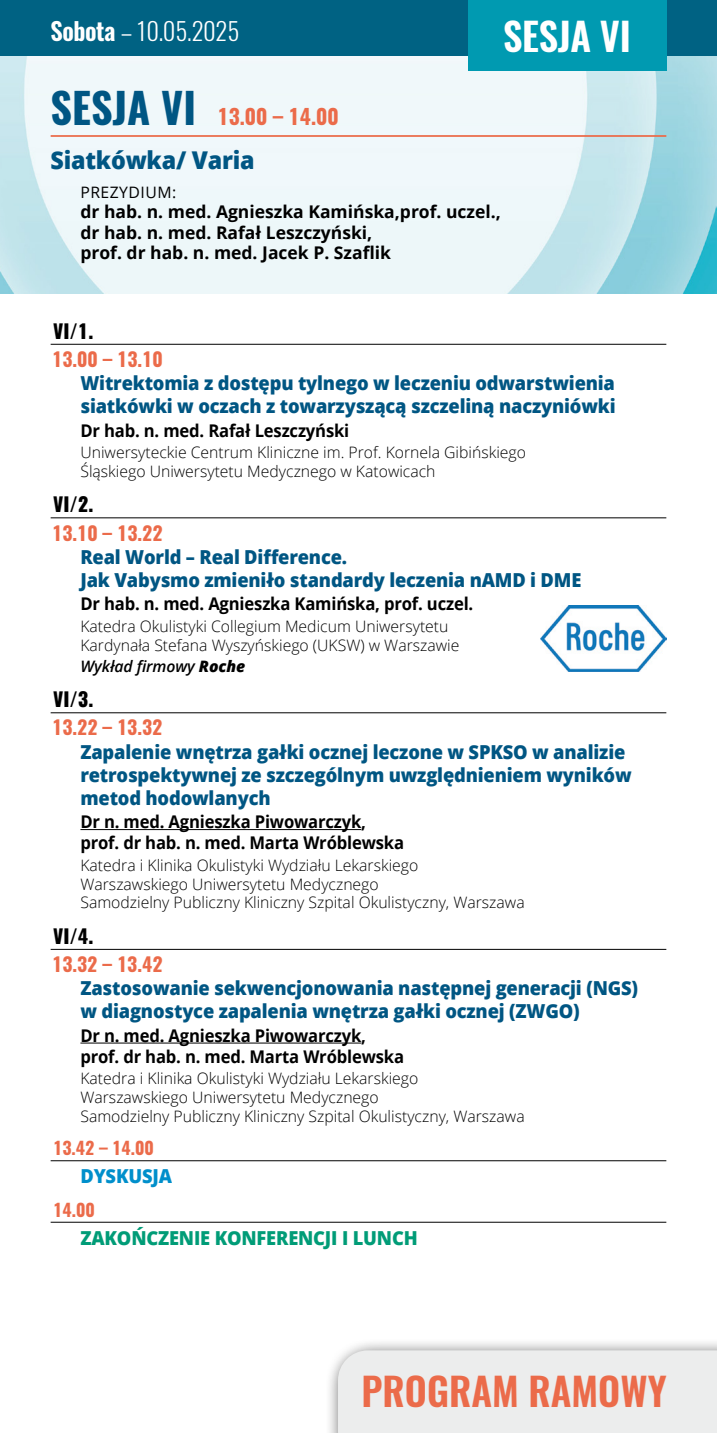
<style>
.page{position:relative;width:717px;height:1433px;background:#fff}
.page>*{position:absolute;margin:0;border:0;box-sizing:border-box;transform-origin:0 0}
.t1{font:600 38.5px "Oswald";color:#eb6b4a}
.t2{font:600 38.5px "Oswald";letter-spacing:-.01em;color:#fff}
.t3{font:300 24.5px "Oswald";color:#fff}
.t4{font:800 24.5px "Open Sans";letter-spacing:-.01em;color:#005683;scale:.95 1}
.t5{font:700 21px "Oswald";color:#eb6b4a}
.t6{font:800 19.25px/23.1px "Open Sans";letter-spacing:-.01em;color:#005683;scale:.95 1}
.t7{font:700 19.25px "Oswald";color:#eb6b4a}
.t8{font:800 19.25px "Open Sans";letter-spacing:-.01em;color:#009c77;scale:.95 1}
.t9{font:800 19.25px "Oswald";color:#000}
.t10{font:800 19.25px "Open Sans";letter-spacing:-.01em;color:#008fcb;scale:.95 1}
.t11{font:700 17.5px/21px "Open Sans";letter-spacing:-.01em;color:#000;scale:.95 1}
.t12{font:700 17.5px/20.1px "Open Sans";letter-spacing:-.01em;color:#000}
.t13{font:700 17.5px "Oswald";color:#eb6b4a}
.t14{font:300 15.75px/18.9px "Open Sans";color:#000}
.t15{font:italic 600 15.75px "Open Sans";letter-spacing:-.005em;color:#000}
.t16{font:15.75px "Open Sans";letter-spacing:.03em;color:#000}
.s1{font-weight:600}
.s2{font-size:42px;color:#005683}
.s3{font-weight:800}
</style>
<div class="page">
<img style="left:0;top:56px;width:716px;height:237px">
<div style="left:325px;top:1337px;width:391px;height:96px;background:#000;opacity:.75"></div>
<div style="left:338px;top:1350px;width:378px;height:83px;background:#eceded"></div>
<div style="left:0;top:0;width:716px;height:56px;background:#006283"></div>
<div style="left:467px;top:0;width:199px;height:71px;background:#009ab1"></div>
<hr style="left:51px;top:135px;width:615px;height:2px;background:#eb6b4a">
<hr style="left:51px;top:344px;width:615px;height:1px;background:#000">
<hr style="left:51px;top:517px;width:615px;height:1px;background:#000">
<hr style="left:51px;top:712px;width:615px;height:1px;background:#000">
<hr style="left:80px;top:829px;width:281px;height:1px;background:#000">
<hr style="left:51px;top:949px;width:615px;height:1px;background:#000">
<hr style="left:80px;top:1042px;width:281px;height:1px;background:#000">
<hr style="left:51px;top:1160px;width:615px;height:1px;background:#000">
<hr style="left:51px;top:1221px;width:615px;height:1px;background:#000">
<img style="left:540px;top:606px;width:126px;height:65px">
<h2 class="t3" style="left:51px;top:15px;width:190px"><span class="s1">Sobota</span> – 10.05.2025</h2>
<h1 class="t2" style="left:503px;top:9px;width:129px">SESJA VI</h1>
<h3 class="t5" style="left:51px;top:102px;width:289px"><span class="s2">SESJA VI</span> 13.00 – 14.00</h3>
<h2 class="t4" style="left:51px;top:142px;width:216px">Siatkówka/ Varia</h2>
<p class="t16" style="left:80px;top:182px;width:97px">PREZYDIUM:</p>
<p class="t12" style="left:80px;top:202px;width:422px">dr hab. n. med. Agnieszka Kamińska,prof. uczel., dr hab. n. med. Rafał Leszczyński,<br>prof. dr hab. n. med. Jacek P. Szaflik</p>
<p class="t9" style="left:53px;top:317px;width:42px">VI/1.</p>
<p class="t7" style="left:52px;top:346px;width:112px">13.00 – 13.10</p>
<p class="t6" style="left:80px;top:370px;width:564px">Witrektomia z dostępu tylnego w leczeniu odwarstwienia siatkówki w oczach z towarzyszącą szczeliną naczyniówki</p>
<p class="t11" style="left:80px;top:419px;width:284px">Dr hab. n. med. Rafał Leszczyński</p>
<p class="t14" style="left:80px;top:442px;width:447px">Uniwersyteckie Centrum Kliniczne im. Prof. Kornela Gibińskiego<br>Śląskiego Uniwersytetu Medycznego w Katowicach</p>
<p class="t9" style="left:53px;top:491px;width:42px">VI/2.</p>
<p class="t7" style="left:52px;top:519px;width:112px">13.10 – 13.22</p>
<p class="t6" style="left:80px;top:544px;width:528px">Real World – Real Difference.<br>Jak Vabysmo zmieniło standardy leczenia nAMD i DME</p>
<p class="t11" style="left:80px;top:593px;width:415px">Dr hab. n. med. Agnieszka Kamińska, prof. uczel.</p>
<p class="t14" style="left:80px;top:616px;width:380px">Katedra Okulistyki Collegium Medicum Uniwersytetu<br>Kardynała Stefana Wyszyńskiego (UKSW) w Warszawie</p>
<p class="t15" style="left:80px;top:655px;width:166px">Wykład firmowy <span class="s3">Roche</span></p>
<p class="t9" style="left:53px;top:686px;width:42px">VI/3.</p>
<p class="t7" style="left:52px;top:714px;width:112px">13.22 – 13.32</p>
<p class="t6" style="left:80px;top:739px;width:581px">Zapalenie wnętrza gałki ocznej leczone w SPKSO w analizie retrospektywnej ze szczególnym uwzględnieniem wyników metod hodowlanych</p>
<p class="t11" style="left:80px;top:811px;width:342px">Dr n. med. Agnieszka Piwowarczyk, prof. dr hab. n. med. Marta Wróblewska</p>
<p class="t14" style="left:80px;top:855px;width:445px">Katedra i Klinika Okulistyki Wydziału Lekarskiego<br>Warszawskiego Uniwersytetu Medycznego<br>Samodzielny Publiczny Kliniczny Szpital Okulistyczny, Warszawa</p>
<p class="t9" style="left:53px;top:922px;width:42px">VI/4.</p>
<p class="t7" style="left:52px;top:951px;width:112px">13.32 – 13.42</p>
<p class="t6" style="left:80px;top:975px;width:588px">Zastosowanie sekwencjonowania następnej generacji (NGS) w diagnostyce zapalenia wnętrza gałki ocznej (ZWGO)</p>
<p class="t11" style="left:80px;top:1024px;width:342px">Dr n. med. Agnieszka Piwowarczyk, prof. dr hab. n. med. Marta Wróblewska</p>
<p class="t14" style="left:80px;top:1068px;width:445px">Katedra i Klinika Okulistyki Wydziału Lekarskiego<br>Warszawskiego Uniwersytetu Medycznego<br>Samodzielny Publiczny Kliniczny Szpital Okulistyczny, Warszawa</p>
<p class="t13" style="left:53px;top:1136px;width:102px">13.42 – 14.00</p>
<p class="t10" style="left:80px;top:1161px;width:98px">DYSKUSJA</p>
<p class="t13" style="left:53px;top:1197px;width:43px">14.00</p>
<p class="t8" style="left:80px;top:1223px;width:356px">ZAKOŃCZENIE KONFERENCJI I LUNCH</p>
<h1 class="t1" style="left:361px;top:1364px;width:306px">PROGRAM RAMOWY</h1>
</div>
